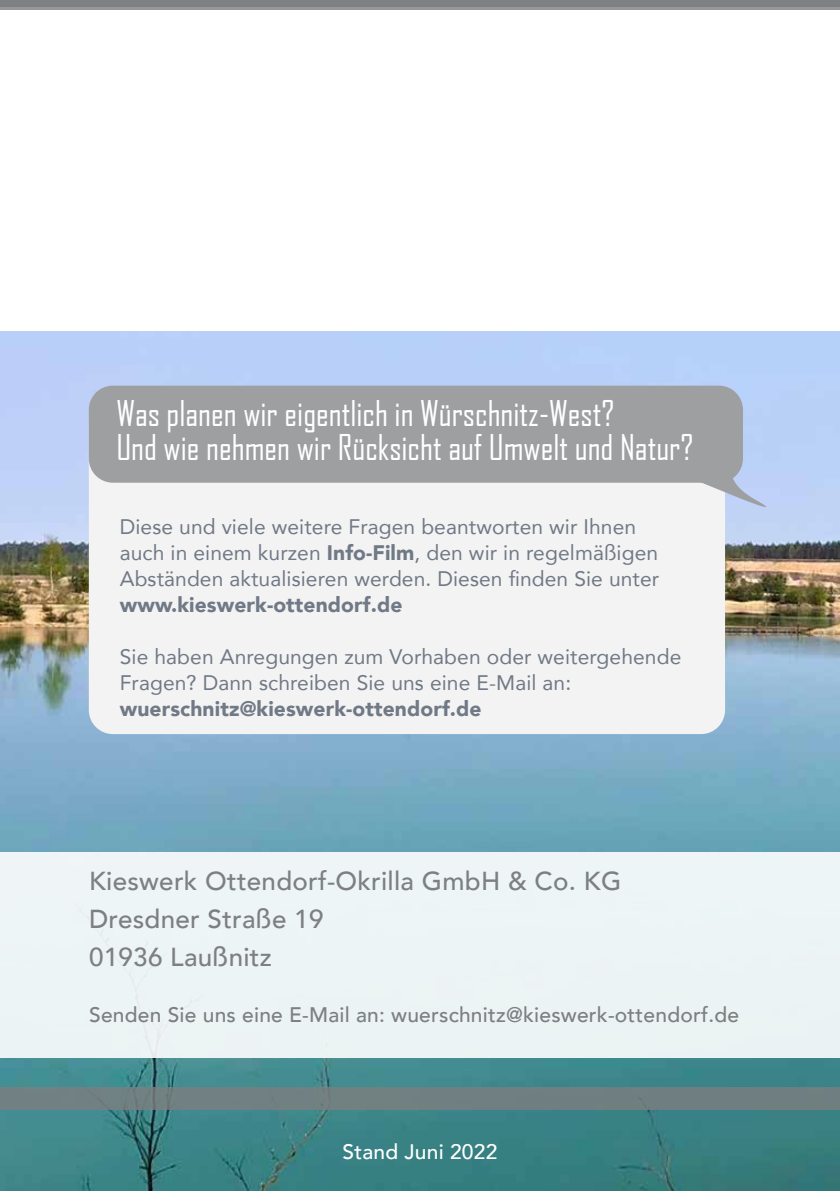
<style>
.page{position:relative;width:840px;height:1191px;background:#fff}
.page>*{position:absolute;margin:0;border:0;box-sizing:border-box;transform-origin:0 0}
.t1{font:34px/34px "Agency FB";color:#fff}
.t2{font:500 26px/38px "Avenir";letter-spacing:.01em;color:#7d7f80}
.t3{font:21px/26px "Avenir";letter-spacing:.005em;color:#707986}
.t4{font:500 21px "Avenir";letter-spacing:.01em;color:#7d7f80}
.t5{font:900 21px "Avenir";letter-spacing:.005em;color:#707986}
.t6{font:500 21px "Avenir";letter-spacing:.01em;color:#fff}
.s1{font-weight:900}
</style>
<div class="page">
<img style="left:0;top:332px;width:839px;height:859px">
<div style="left:0;top:852px;width:839px;height:206px;background:#edf4f5"></div>
<div style="left:0;top:1087px;width:839px;height:23px;background:#708082"></div>
<div style="left:0;top:0;width:839px;height:9px;background:#979899"></div>
<div style="left:89px;top:400px;width:635px;height:334px;background:#f4f3f3;border-radius:24px"></div>
<div style="left:89px;top:386px;width:653px;height:97px;background:#9d9fa0;border-radius:24px"></div>
<svg style="left:680px;top:448px;width:121px;height:78px"></svg>
<div style="left:0;top:0;width:839px;height:7px;background:#7d7f80"></div>
<h1 class="t1" style="left:116px;top:395px;width:578px">Was planen wir eigentlich in Würschnitz-West?<br>Und wie nehmen wir Rücksicht auf Umwelt und Natur?</h1>
<p class="t3" style="left:120px;top:513px;width:540px">Diese und viele weitere Fragen beantworten wir Ihnen auch in einem kurzen <span class="s1">Info-Film</span>, den wir in regelmäßigen<br>Abständen aktualisieren werden. Diesen finden Sie unter</p>
<p class="t5" style="left:120px;top:587px;width:284px">www.kieswerk-ottendorf.de</p>
<p class="t3" style="left:120px;top:643px;width:563px">Sie haben Anregungen zum Vorhaben oder weitergehende<br>Fragen? Dann schreiben Sie uns eine E-Mail an:</p>
<p class="t5" style="left:120px;top:691px;width:363px">wuerschnitz@kieswerk-ottendorf.de</p>
<p class="t2" style="left:89px;top:860px;width:533px">Kieswerk Ottendorf-Okrilla GmbH &amp; Co. KG<br>Dresdner Straße 19<br>01936 Laußnitz</p>
<p class="t4" style="left:89px;top:996px;width:651px">Senden Sie uns eine E-Mail an: wuerschnitz@kieswerk-ottendorf.de</p>
<p class="t6" style="left:342px;top:1134px;width:156px">Stand Juni 2022</p>
</div>
